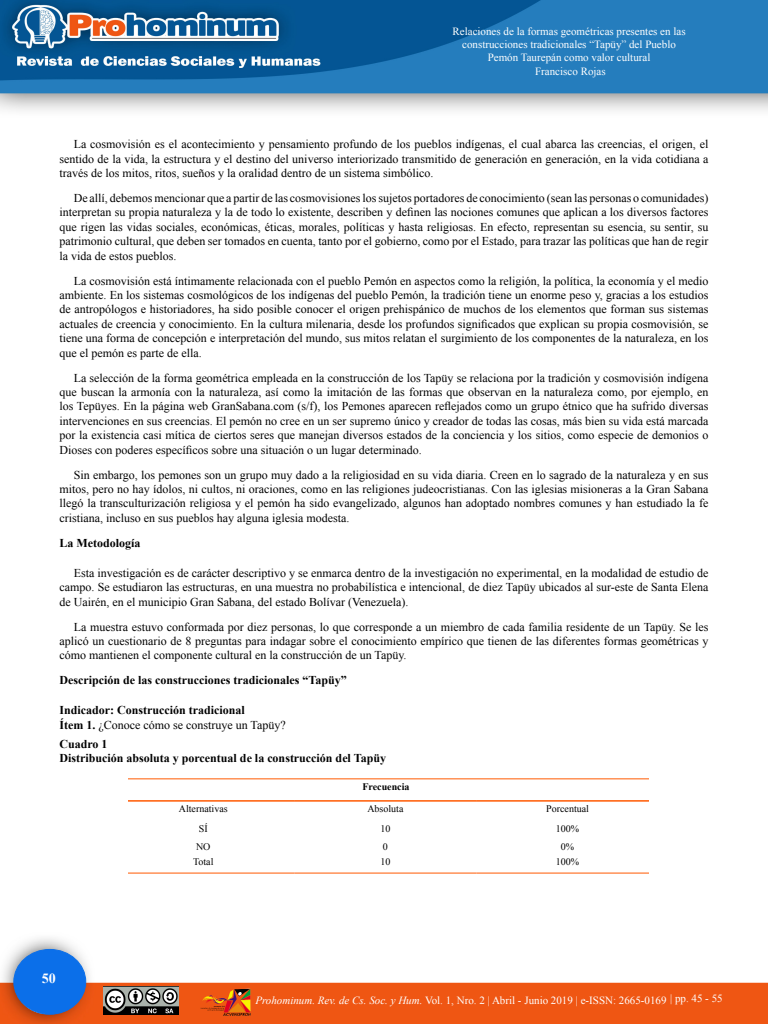
<style>
.page{position:relative;width:768px;height:1024px;background:#fff}
.page>*{position:absolute;margin:0;border:0;box-sizing:border-box;transform-origin:0 0}
.t1{font:700 14px "Times New Roman";color:#fff}
.t2{font:12px/14.4px "Times New Roman";color:#000;text-align:justify}
.t3{font:700 12px "Times New Roman";color:#000}
.t4{font:11px "Times New Roman";color:#fff}
.t5{font:10px "Times New Roman";color:#000}
.t6{font:700 10px "Times New Roman";color:#000}
.s1{font-weight:700}
.s2{font-style:italic}
</style>
<div class="page">
<img style="left:0;top:0;width:768px;height:111px">
<img style="left:0;top:938px;width:768px;height:86px">
<div style="left:14px;top:949px;width:72px;height:65px;background:#0b6fe9;border-radius:50%"></div>
<div style="left:13px;top:949px;width:73px;height:66px;border:1px solid #0b6fe9;border-radius:50%"></div>
<img style="left:103px;top:987px;width:75px;height:27px">
<img style="left:200px;top:987px;width:50px;height:30px">
<hr style="left:477px;top:873px;width:182px;height:1px;background:#ff5900">
<hr style="left:294px;top:873px;width:183px;height:1px;background:#ff5900">
<hr style="left:112px;top:873px;width:182px;height:1px;background:#ff5900">
<hr style="left:112px;top:778px;width:548px;height:1px;background:#ff5900">
<hr style="left:112px;top:800px;width:548px;height:1px;background:#ff5900">
<div style="left:649px;top:753px;width:27px;height:133px;background:#fff"></div>
<div style="left:101px;top:770px;width:27px;height:109px;background:#fff"></div>
<p class="t4" style="left:453px;top:24px;width:235px">Relaciones de la formas geométricas presentes en las</p>
<p class="t4" style="left:462px;top:37px;width:215px">construcciones tradicionales “Tapüy” del Pueblo</p>
<p class="t4" style="left:488px;top:50px;width:164px">Pemón Taurepán como valor cultural</p>
<p class="t4" style="left:535px;top:64px;width:72px">Francisco Rojas</p>
<p class="t2" style="left:60px;top:137px;width:650px;text-indent:14px">La cosmovisión es el acontecimiento y pensamiento profundo de los pueblos indígenas, el cual abarca las creencias, el origen, el sentido de la vida, la estructura y el destino del universo interiorizado transmitido de generación en generación, en la vida cotidiana a través de los mitos, ritos, sueños y la oralidad dentro de un sistema simbólico.</p>
<p class="t2" style="left:60px;top:191px;width:650px;text-indent:14px">De allí, debemos mencionar que a partir de las cosmovisiones los sujetos portadores de conocimiento (sean las personas o comunidades) interpretan su propia naturaleza y la de todo lo existente, describen y definen las nociones comunes que aplican a los diversos factores que rigen las vidas sociales, económicas, éticas, morales, políticas y hasta religiosas. En efecto, representan su esencia, su sentir, su patrimonio cultural, que deben ser tomados en cuenta, tanto por el gobierno, como por el Estado, para trazar las políticas que han de regir la vida de estos pueblos.</p>
<p class="t2" style="left:60px;top:273px;width:650px;text-indent:14px">La cosmovisión está íntimamente relacionada con el pueblo Pemón en aspectos como la religión, la política, la economía y el medio ambiente. En los sistemas cosmológicos de los indígenas del pueblo Pemón, la tradición tiene un enorme peso y, gracias a los estudios de antropólogos e historiadores, ha sido posible conocer el origen prehispánico de muchos de los elementos que forman sus sistemas actuales de creencia y conocimiento. En la cultura milenaria, desde los profundos significados que explican su propia cosmovisión, se tiene una forma de concepción e interpretación del mundo, sus mitos relatan el surgimiento de los componentes de la naturaleza, en los que el pemón es parte de ella.</p>
<p class="t2" style="left:60px;top:370px;width:651px;text-indent:14px">La selección de la forma geométrica empleada en la construcción de los Tapüy se relaciona por la tradición y cosmovisión indígena que buscan la armonía con la naturaleza, así como la imitación de las formas que observan en la naturaleza como, por ejemplo, en los Tepüyes. En la página web GranSabana.com (s/f), los Pemones aparecen reflejados como un grupo étnico que ha sufrido diversas intervenciones en sus creencias. El pemón no cree en un ser supremo único y creador de todas las cosas, más bien su vida está marcada por la existencia casi mítica de ciertos seres que manejan diversos estados de la conciencia y los sitios, como especie de demonios o Dioses con poderes específicos sobre una situación o un lugar determinado.</p>
<p class="t2" style="left:60px;top:467px;width:650px;text-indent:14px">Sin embargo, los pemones son un grupo muy dado a la religiosidad en su vida diaria. Creen en lo sagrado de la naturaleza y en sus mitos, pero no hay ídolos, ni cultos, ni oraciones, como en las religiones judeocristianas. Con las iglesias misioneras a la Gran Sabana llegó la transculturización religiosa y el pemón ha sido evangelizado, algunos han adoptado nombres comunes y han estudiado la fe cristiana, incluso en sus pueblos hay alguna iglesia modesta.</p>
<p class="t3" style="left:60px;top:534px;width:83px">La Metodología</p>
<p class="t2" style="left:60px;top:565px;width:650px;text-indent:14px">Esta investigación es de carácter descriptivo y se enmarca dentro de la investigación no experimental, en la modalidad de estudio de campo. Se estudiaron las estructuras, en una muestra no probabilística e intencional, de diez Tapüy ubicados al sur-este de Santa Elena de Uairén, en el municipio Gran Sabana, del estado Bolívar (Venezuela).</p>
<p class="t2" style="left:60px;top:619px;width:650px;text-indent:14px">La muestra estuvo conformada por diez personas, lo que corresponde a un miembro de cada familia residente de un Tapüy. Se les aplicó un cuestionario de 8 preguntas para indagar sobre el conocimiento empírico que tienen de las diferentes formas geométricas y cómo mantienen el componente cultural en la construcción de un Tapüy.</p>
<p class="t3" style="left:60px;top:672px;width:289px">Descripción de las construcciones tradicionales “Tapüy”</p>
<p class="t3" style="left:60px;top:702px;width:187px">Indicador: Construcción tradicional</p>
<p class="t2" style="left:60px;top:717px;width:228px"><span class="s1">Ítem 1.</span> ¿Conoce cómo se construye un Tapüy?</p>
<p class="t3" style="left:60px;top:735px;width:50px">Cuadro 1</p>
<p class="t3" style="left:60px;top:750px;width:328px">Distribución absoluta y porcentual de la construcción del Tapüy</p>
<p class="t6" style="left:362px;top:779px;width:49px">Frecuencia</p>
<p class="t1" style="left:42px;top:969px;width:15px">50</p>
<p class="t5" style="left:179px;top:802px;width:50px">Alternativas</p>
<p class="t5" style="left:367px;top:802px;width:38px">Absoluta</p>
<p class="t5" style="left:546px;top:802px;width:44px">Porcentual</p>
<p class="t5" style="left:199px;top:822px;width:10px">SÍ</p>
<p class="t5" style="left:380px;top:822px;width:11px">10</p>
<p class="t5" style="left:556px;top:822px;width:25px">100%</p>
<p class="t5" style="left:196px;top:840px;width:16px">NO</p>
<p class="t5" style="left:383px;top:840px;width:6px">0</p>
<p class="t5" style="left:561px;top:840px;width:15px">0%</p>
<p class="t5" style="left:193px;top:855px;width:22px">Total</p>
<p class="t5" style="left:380px;top:855px;width:11px">10</p>
<p class="t5" style="left:556px;top:855px;width:25px">100%</p>
<p class="t4" style="left:670px;top:991px;width:54px">| pp. 45 - 55</p>
<p class="t4" style="left:255px;top:993px;width:413px"><span class="s2">Prohominum. Rev. de Cs. Soc. y Hum.</span> Vol. 1, Nro. 2 | Abril - Junio 2019 | e-ISSN: 2665-0169</p>
</div>
